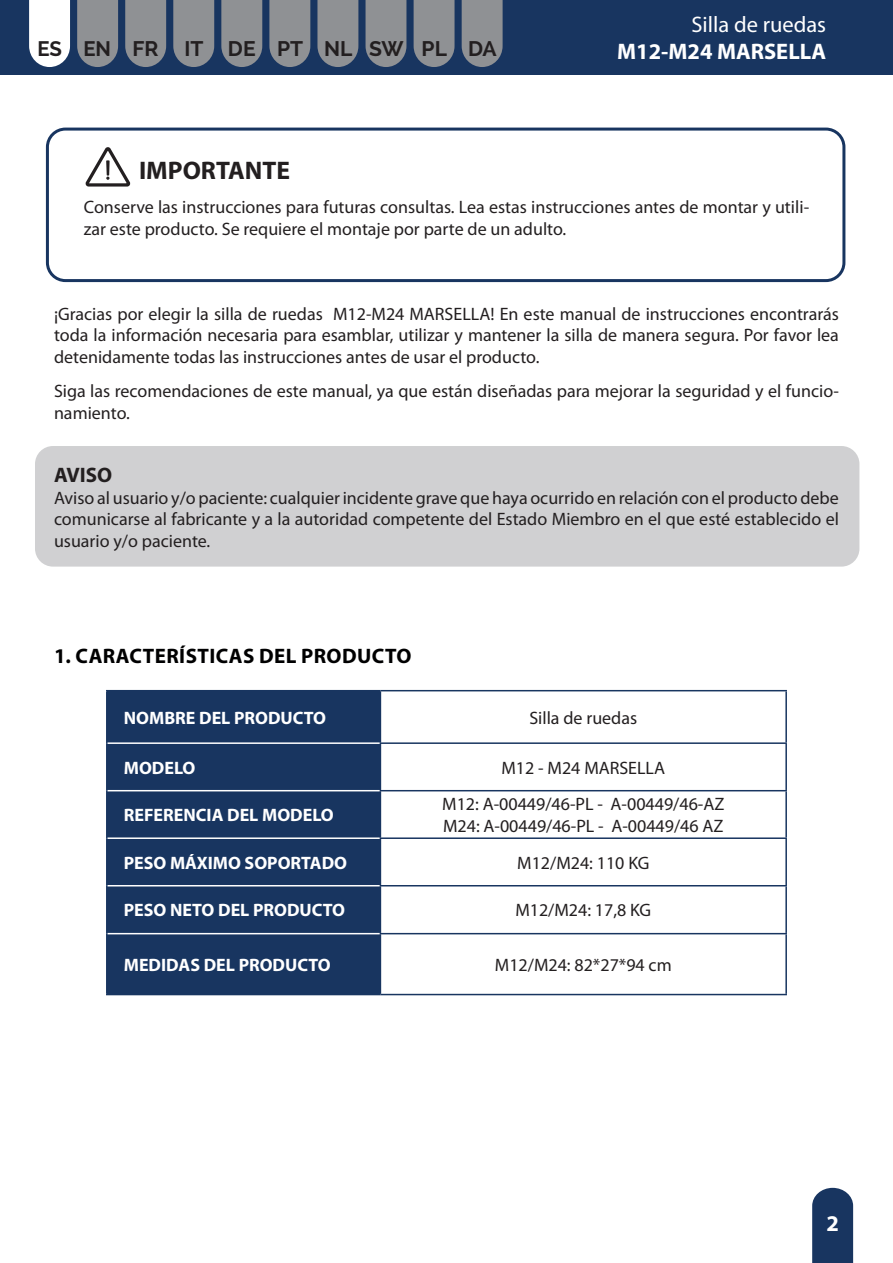
<style>
.page{position:relative;width:893px;height:1263px;background:#fff}
.page>*{position:absolute;margin:0;border:0;box-sizing:border-box;transform-origin:0 0}
.Título__importante{font:700 25.5px "Myriad Pro";color:#231f20}
.t1{font:700 22.5px "Myriad Pro";color:#fff}
.t2{font:22.5px "Myriad Pro";color:#fff}
.Título_de_apartado{font:700 21px "Myriad Pro";letter-spacing:.02em;color:#000001}
.t3{font:700 21px "Raleway";color:#231f20}
.t4{font:700 21px "Myriad Pro";color:#231f20}
.Cuerpo_de_texto{font:18px/21.6px "Myriad Pro";color:#231f20;text-align:justify}
.Cuerpo__importante{font:18px/21.6px "Myriad Pro";color:#231f20}
.Texto_tabla{font:18px "Myriad Pro";color:#231f20}
.Subtítulo{font:700 18px "Myriad Pro";color:#fff}
.s1{font-size:20.85px}
</style>
<div class="page">
<div style="left:0;top:0;width:893px;height:75px;background:#183560"></div>
<svg style="left:29px;top:0;width:41px;height:67px;background:#eef0f3"></svg>
<svg style="left:125px;top:0;width:41px;height:67px;background:#868a90"></svg>
<svg style="left:414px;top:0;width:41px;height:67px;background:#858990"></svg>
<svg style="left:269px;top:0;width:41px;height:67px;background:#868a90"></svg>
<svg style="left:77px;top:0;width:41px;height:67px;background:#868a90"></svg>
<svg style="left:366px;top:0;width:40px;height:67px;background:#878b90"></svg>
<svg style="left:221px;top:0;width:41px;height:67px;background:#868a90"></svg>
<svg style="left:173px;top:0;width:41px;height:67px;background:#868a90"></svg>
<svg style="left:462px;top:0;width:41px;height:67px;background:#868a90"></svg>
<svg style="left:317px;top:0;width:41px;height:67px;background:#85898f"></svg>
<svg style="left:812px;top:1188px;width:41px;height:75px;background:#243f68"></svg>
<div style="left:35px;top:446px;width:824px;height:121px;background:#d0d0d2;border-radius:18px"></div>
<div style="left:108px;top:691px;width:272px;height:303px;background:#183560"></div>
<hr style="left:106px;top:690px;width:274px;height:1px;background:#183560">
<hr style="left:106px;top:691px;width:2px;height:52px;background:#183560">
<hr style="left:380px;top:690px;width:407px;height:1px;background:#183560">
<hr style="left:380px;top:691px;width:1px;height:51px;background:#183560">
<hr style="left:785px;top:691px;width:2px;height:51px;background:#183560">
<hr style="left:106px;top:743px;width:2px;height:48px;background:#183560">
<hr style="left:380px;top:742px;width:407px;height:2px;background:#183560">
<hr style="left:380px;top:744px;width:1px;height:46px;background:#183560">
<hr style="left:785px;top:744px;width:2px;height:46px;background:#183560">
<hr style="left:106px;top:791px;width:2px;height:47px;background:#183560">
<hr style="left:380px;top:790px;width:407px;height:1px;background:#183560">
<hr style="left:380px;top:791px;width:1px;height:46px;background:#183560">
<hr style="left:785px;top:791px;width:2px;height:46px;background:#183560">
<hr style="left:106px;top:838px;width:2px;height:48px;background:#183560">
<hr style="left:380px;top:837px;width:407px;height:2px;background:#183560">
<hr style="left:380px;top:839px;width:1px;height:46px;background:#183560">
<hr style="left:785px;top:839px;width:2px;height:46px;background:#183560">
<hr style="left:106px;top:886px;width:2px;height:48px;background:#183560">
<hr style="left:380px;top:885px;width:407px;height:1px;background:#183560">
<hr style="left:380px;top:886px;width:1px;height:47px;background:#183560">
<hr style="left:785px;top:886px;width:2px;height:47px;background:#183560">
<hr style="left:106px;top:934px;width:2px;height:60px;background:#183560">
<hr style="left:380px;top:933px;width:407px;height:1px;background:#183560">
<hr style="left:380px;top:934px;width:1px;height:60px;background:#183560">
<hr style="left:785px;top:934px;width:2px;height:60px;background:#183560">
<hr style="left:106px;top:994px;width:274px;height:1px;background:#183560">
<hr style="left:380px;top:994px;width:407px;height:1px;background:#183560">
<hr style="left:108px;top:742px;width:272px;height:2px;background:#fff">
<hr style="left:108px;top:790px;width:272px;height:1px;background:#fff">
<hr style="left:108px;top:837px;width:272px;height:2px;background:#fff">
<hr style="left:108px;top:885px;width:272px;height:1px;background:#fff">
<hr style="left:108px;top:933px;width:272px;height:1px;background:#fff">
<div style="left:46px;top:128px;width:799px;height:154px;border:3px solid #183560;border-radius:18px"></div>
<svg style="left:85px;top:147px;width:46px;height:40px"></svg>
<p class="t3" style="left:37px;top:37px;width:461px"><span class="s1">ES EN</span> FR IT DE PT NL SW PL DA</p>
<p class="t2" style="left:691px;top:10px;width:136px">Silla de ruedas</p>
<p class="t1" style="left:617px;top:37px;width:210px">M12-M24 MARSELLA</p>
<p class="Título__importante" style="left:139px;top:154px;width:153px">IMPORTANTE</p>
<p class="Cuerpo__importante" style="left:84px;top:196px;width:727px">Conserve las instrucciones para futuras consultas. Lea estas instrucciones antes de montar y utili&shy;zar este producto. Se requiere el montaje por parte de un adulto.</p>
<p class="Cuerpo_de_texto" style="left:54px;top:303px;width:786px">¡Gracias por elegir la silla de ruedas M12-M24 MARSELLA! En este manual de instrucciones encontrarás toda la información necesaria para esamblar, utilizar y mantener la silla de manera segura. Por favor lea detenidamente todas las instrucciones antes de usar el producto.</p>
<p class="Cuerpo_de_texto" style="left:54px;top:380px;width:786px">Siga las recomendaciones de este manual, ya que están diseñadas para mejorar la seguridad y el funcio&shy;namiento.</p>
<p class="t4" style="left:54px;top:461px;width:60px">AVISO</p>
<p class="Cuerpo_de_texto" style="left:54px;top:487px;width:786px">Aviso al usuario y/o paciente: cualquier incidente grave que haya ocurrido en relación con el producto debe comunicarse al fabricante y a la autoridad competente del Estado Miembro en el que esté establecido el usuario y/o paciente.</p>
<p class="Título_de_apartado" style="left:54px;top:642px;width:359px">1. CARACTERÍSTICAS DEL PRODUCTO</p>
<p class="Subtítulo" style="left:124px;top:706px;width:204px">NOMBRE DEL PRODUCTO</p>
<p class="Texto_tabla" style="left:529px;top:706px;width:109px">Silla de ruedas</p>
<p class="Subtítulo" style="left:124px;top:756px;width:73px">MODELO</p>
<p class="Texto_tabla" style="left:501px;top:756px;width:165px">M12 - M24 MARSELLA</p>
<p class="Subtítulo" style="left:124px;top:803px;width:212px">REFERENCIA DEL MODELO</p>
<p class="Texto_tabla" style="left:442px;top:793px;width:284px">M12: A-00449/46-PL - A-00449/46-AZ</p>
<p class="Texto_tabla" style="left:443px;top:815px;width:282px">M24: A-00449/46-PL - A-00449/46 AZ</p>
<p class="Subtítulo" style="left:124px;top:851px;width:225px">PESO MÁXIMO SOPORTADO</p>
<p class="Texto_tabla" style="left:517px;top:851px;width:134px">M12/M24: 110 KG</p>
<p class="Subtítulo" style="left:124px;top:899px;width:223px">PESO NETO DEL PRODUCTO</p>
<p class="Texto_tabla" style="left:515px;top:899px;width:137px">M12/M24: 17,8 KG</p>
<p class="Subtítulo" style="left:124px;top:953px;width:208px">MEDIDAS DEL PRODUCTO</p>
<p class="Texto_tabla" style="left:495px;top:954px;width:178px">M12/M24: 82*27*94 cm</p>
<p class="t1" style="left:827px;top:1209px;width:14px">2</p>
</div>
